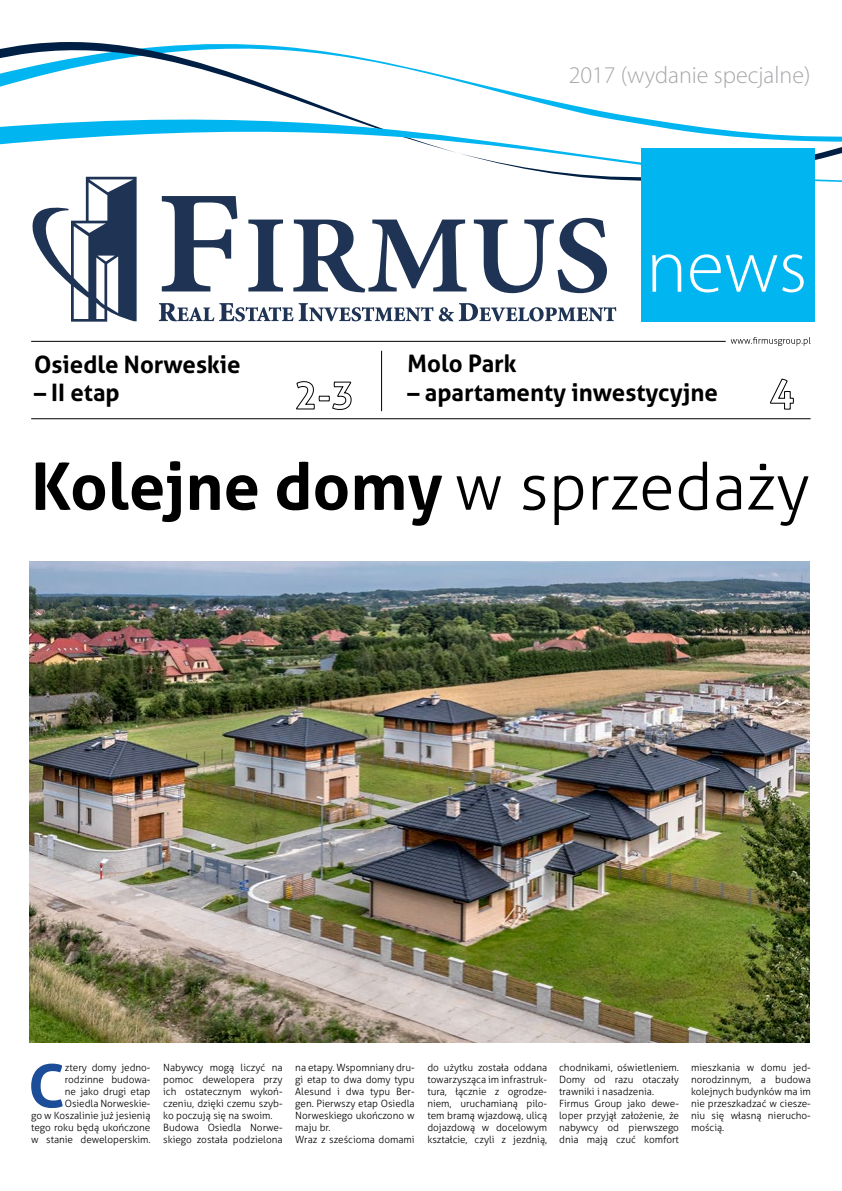
<style>
.page{position:relative;width:842px;height:1191px;background:#fff}
.page>*{position:absolute;margin:0;border:0;box-sizing:border-box;transform-origin:0 0}
.t1{font:300 76px "Myriad Pro";color:#fff}
.t2{font:700 65px "Aller";color:#000}
.t3{font:700 59.8px "Aller";color:#1b4d99}
.t4{font:700 24px "Aller";color:#000}
.t5{font:300 24px "Myriad Pro";color:#a6a8ab}
.t6{font:300 10px/12px "Aller";color:#000}
.s1{font-weight:300}
</style>
<div class="page">
<hr style="left:31px;top:418px;width:780px;height:1px;background:#000">
<img style="left:30px;top:561px;width:779px;height:481px">
<svg style="left:0;top:42px;width:815px;height:143px"></svg>
<svg style="left:0;top:117px;width:842px;height:65px"></svg>
<svg style="left:162px;top:196px;width:75px;height:95px"></svg>
<svg style="left:248px;top:219px;width:35px;height:73px"></svg>
<svg style="left:293px;top:219px;width:173px;height:73px"></svg>
<svg style="left:474px;top:218px;width:133px;height:75px"></svg>
<svg style="left:159px;top:303px;width:274px;height:18px"></svg>
<svg style="left:439px;top:303px;width:177px;height:18px"></svg>
<svg style="left:31px;top:177px;width:106px;height:145px"></svg>
<div style="left:641px;top:148px;width:173px;height:174px;background:#00b5f0"></div>
<hr style="left:31px;top:341px;width:695px;height:1px;background:#000">
<svg style="left:731px;top:337px;width:80px;height:9px"></svg>
<svg style="left:296px;top:381px;width:56px;height:29px"></svg>
<svg style="left:770px;top:379px;width:24px;height:31px"></svg>
<hr style="left:381px;top:351px;width:1px;height:60px;background:#000">
<h3 class="t5" style="left:569px;top:62px;width:243px">2017 (wydanie specjalne)</h3>
<h3 class="t4" style="left:34px;top:349px;width:208px">Osiedle Norweskie</h3>
<h3 class="t4" style="left:34px;top:378px;width:87px">– II etap</h3>
<h1 class="t1" style="left:646px;top:224px;width:162px">news</h1>
<h3 class="t4" style="left:407px;top:348px;width:111px">Molo Park</h3>
<h3 class="t4" style="left:407px;top:377px;width:312px">– apartamenty inwestycyjne</h3>
<h2 class="t2" style="left:31px;top:446px;width:780px">Kolejne domy <span class="s1">w sprzedaży</span></h2>
<h3 class="t3" style="left:28px;top:1049px;width:38px">C</h3>
<p class="t6" style="left:31px;top:1061px;width:121px;text-align:right">ztery domy jedno&shy;rodzinne budowa-<br>ne jako drugi etap<br>Osiedla Norweskie-<br>go w Koszalinie już jesienią tego roku będą ukończone w stanie deweloperskim.</p>
<p class="t6" style="left:163px;top:1061px;width:121px">Nabywcy mogą liczyć na pomoc dewelopera przy ich ostatecznym wykoń&shy;czeniu, dzięki czemu szyb&shy;ko poczują się na swoim.<br>Budowa Osiedla Norwe&shy;skiego została podzielona</p>
<p class="t6" style="left:295px;top:1061px;width:121px">na etapy. Wspomniany dru&shy;gi etap to dwa domy typu<br>Alesund i dwa typu Ber&shy;gen. Pierwszy etap Osiedla<br>Norweskiego ukończono w maju br.<br>Wraz z sześcioma domami</p>
<p class="t6" style="left:427px;top:1061px;width:121px;text-align:justify">do użytku została oddana towarzysząca im infrastruk&shy;tura, łącznie z ogrodze&shy;niem, uruchamianą pilo&shy;tem bramą wjazdową, ulicą dojazdową w docelowym kształcie, czyli z jezdnią,</p>
<p class="t6" style="left:559px;top:1061px;width:121px">chodnikami, oświetleniem.<br>Domy od razu otaczały trawniki i nasadzenia.<br>Firmus Group jako dewe&shy;loper przyjął założenie, że nabywcy od pierwszego dnia mają czuć komfort</p>
<p class="t6" style="left:691px;top:1061px;width:121px;text-align:justify">mieszkania w domu jed&shy;norodzinnym, a budowa kolejnych budynków ma im nie przeszkadzać w ciesze&shy;niu się własną nierucho&shy;mością.</p>
</div>
